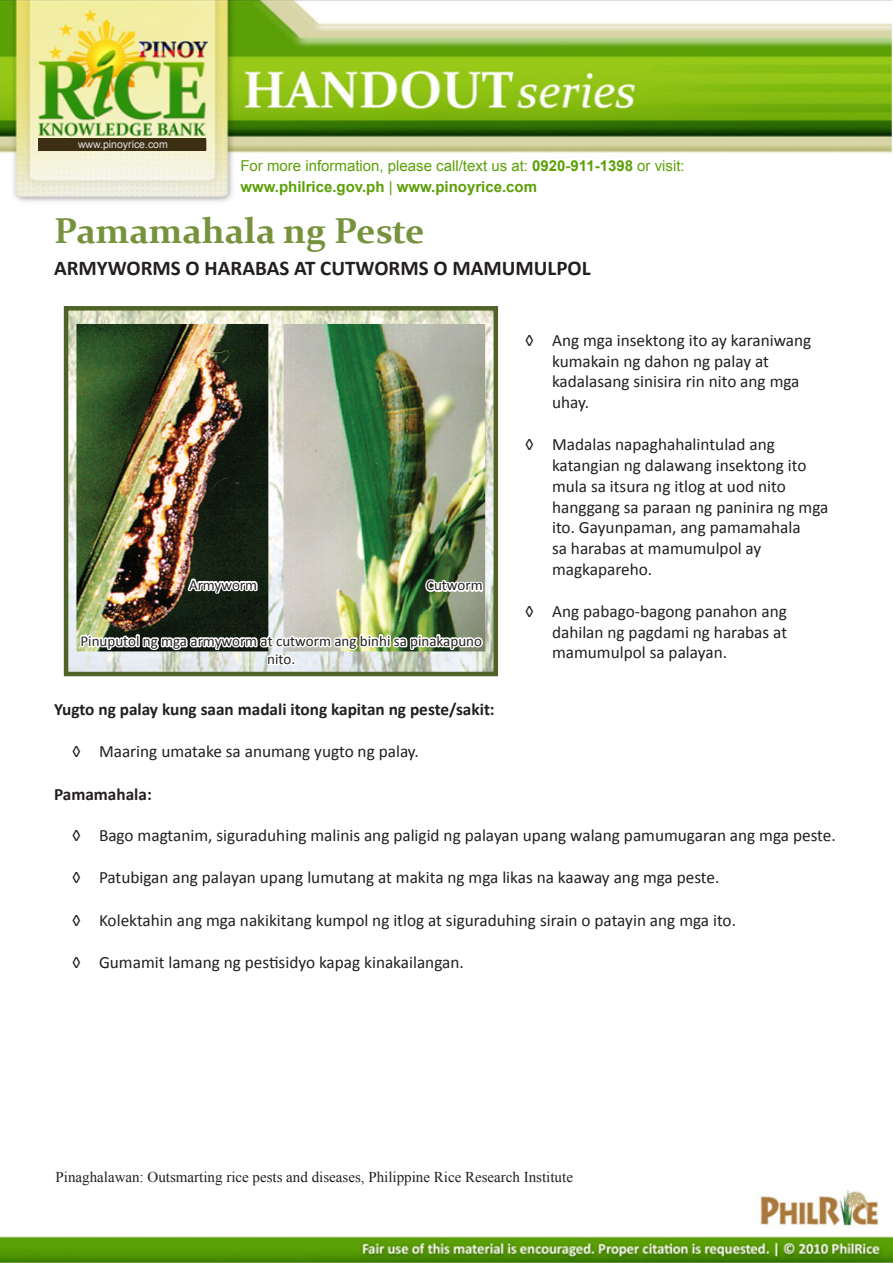
<style>
.page{position:relative;width:893px;height:1263px;background:#fff}
.page>*{position:absolute;margin:0;border:0;box-sizing:border-box;transform-origin:0 0}
.t1{font:700 36px "Constantia";color:#76923c}
.t2{font:700 21px "Calibri";color:#231f20}
.t3{font:17.25px/20.7px "Calibri";color:#231f20}
.t4{font:700 17.25px "Calibri";color:#231f20}
.t5{font:15px "Times New Roman";color:#231f20}
.t6{font:15px/18px "Calibri";color:#231f20;text-align:center}
.t7{font:15px "Arial";color:#5ba007}
.t8{font:700 15px "Arial";color:#5ba007}
.t9{font:10.5px "Arial";color:#e1e1e1}
.s1{font-weight:700}
.s2{font-weight:400}
</style>
<div class="page">
<img style="left:0;top:0;width:892px;height:202px">
<img style="left:0;top:1190px;width:893px;height:73px">
<img style="left:69px;top:311px;width:424px;height:360px">
<div style="left:64px;top:306px;width:434px;height:370px;border:4px solid #4f6228"></div>
<svg style="left:186px;top:562px;width:73px;height:48px"></svg>
<svg style="left:423px;top:562px;width:62px;height:49px"></svg>
<img style="left:78px;top:618px;width:407px;height:50px">
<div style="left:38px;top:139px;width:168px;height:12px;background:#3d2f14"></div>
<div style="left:240px;top:160px;width:452px;height:43px;background:#fff"></div>
<p class="t9" style="left:78px;top:137px;width:91px">www.pinoyrice.com</p>
<p class="t7" style="left:240px;top:155px;width:446px">For more information, please call/text us at: <span class="s1">0920-911-1398</span> or visit:</p>
<p class="t8" style="left:240px;top:176px;width:298px">www.philrice.gov.ph <span class="s2">|</span> www.pinoyrice.com</p>
<p class="t1" style="left:54px;top:206px;width:372px">Pamamahala ng Peste</p>
<p class="t2" style="left:54px;top:255px;width:538px">ARMYWORMS O HARABAS AT CUTWORMS O MAMUMULPOL</p>
<p class="t6" style="left:189px;top:576px;width:70px">Armyworm</p>
<p class="t6" style="left:426px;top:576px;width:58px">Cutworm</p>
<p class="t6" style="left:81px;top:632px;width:403px">Pinuputol ng mga armyworm at cutworm ang binhi sa pinakapuno nito.</p>
<p class="t3" style="left:552px;top:330px;width:261px;text-indent:-27px">◊ Ang mga insektong ito ay karaniwang kumakain ng dahon ng palay at kadalasang sinisira rin nito ang mga uhay.</p>
<p class="t3" style="left:552px;top:434px;width:278px;text-indent:-27px">◊ Madalas napaghahalintulad ang katangian ng dalawang insektong ito mula sa itsura ng itlog at uod nito hanggang sa paraan ng paninira ng mga ito. Gayunpaman, ang pamamahala<br>sa harabas at mamumulpol ay magkapareho.</p>
<p class="t3" style="left:552px;top:601px;width:237px;text-align:justify;text-indent:-27px">◊ Ang pabago-bagong panahon ang dahilan ng pagdami ng harabas at mamumulpol sa palayan.</p>
<p class="t4" style="left:54px;top:698px;width:442px">Yugto ng palay kung saan madali itong kapitan ng peste/sakit:</p>
<p class="t3" style="left:72px;top:741px;width:348px">◊ Maaring umatake sa anumang yugto ng palay.</p>
<p class="t4" style="left:54px;top:783px;width:99px">Pamamahala:</p>
<p class="t3" style="left:72px;top:825px;width:765px">◊ Bago magtanim, siguraduhing malinis ang paligid ng palayan upang walang pamumugaran ang mga peste.</p>
<p class="t3" style="left:72px;top:867px;width:649px">◊ Patubigan ang palayan upang lumutang at makita ng mga likas na kaaway ang mga peste.</p>
<p class="t3" style="left:72px;top:910px;width:666px">◊ Kolektahin ang mga nakikitang kumpol ng itlog at siguraduhing sirain o patayin ang mga ito.</p>
<p class="t3" style="left:72px;top:952px;width:393px">◊ Gumamit lamang ng pestisidyo kapag kinakailangan.</p>
<p class="t5" style="left:56px;top:1167px;width:519px">Pinaghalawan: Outsmarting rice pests and diseases, Philippine Rice Research Institute</p>
</div>
